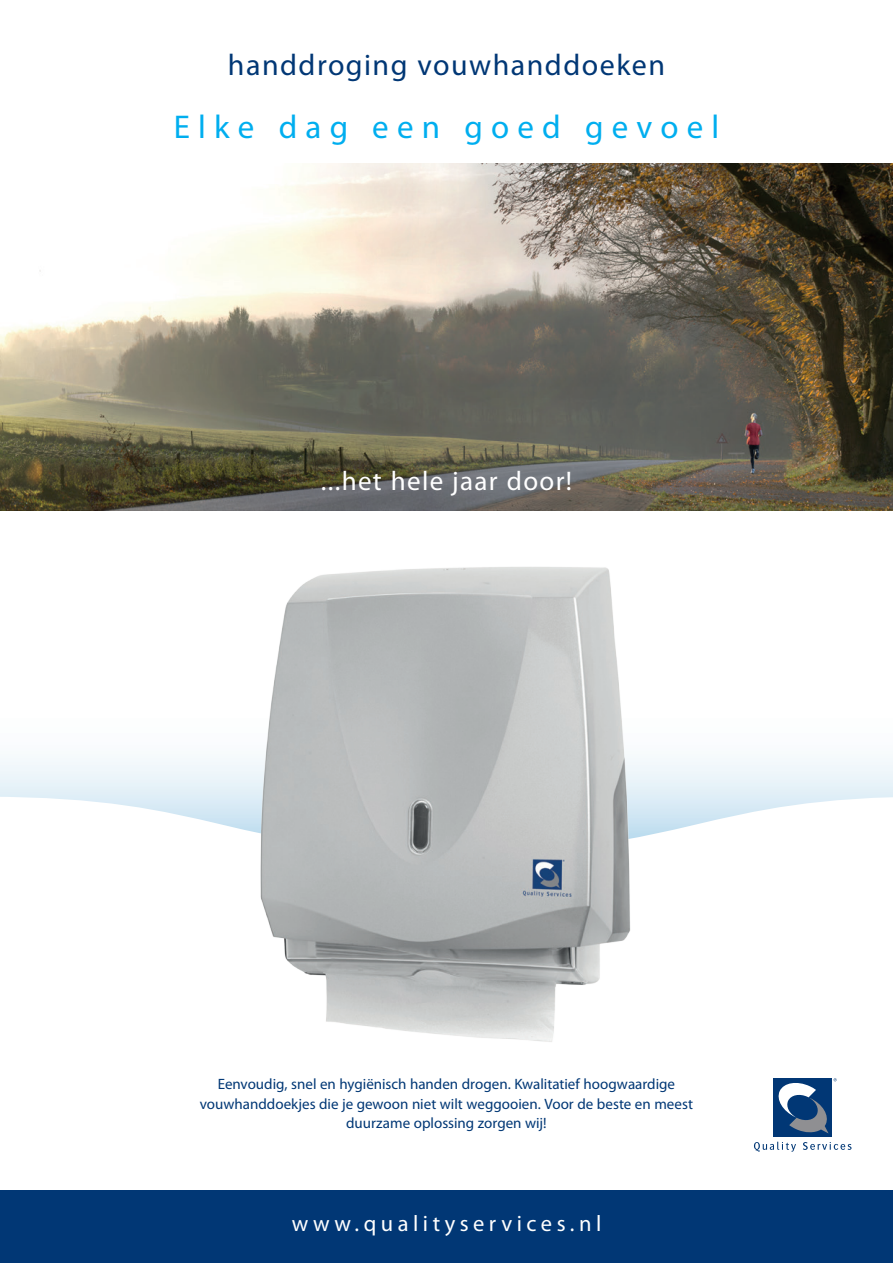
<style>
.page{position:relative;width:893px;height:1263px;background:#fff}
.page>*{position:absolute;margin:0;border:0;box-sizing:border-box;transform-origin:0 0}
.t1{font:33px "Myriad Pro";letter-spacing:.25em;color:#00aeef}
.t2{font:30px "Myriad Pro";letter-spacing:.05em;color:#013775}
.t3{font:27px "Myriad Pro";letter-spacing:.05em;color:#fff}
.t4{font:22.5px "Myriad Pro";letter-spacing:.2em;color:#fff}
.t5{font:15px/19.5px "Myriad Pro";color:#013775;text-align:center}
</style>
<div class="page">
<div style="left:0;top:1191px;width:893px;height:72px;background:#013775"></div>
<svg style="left:0;top:758px;width:893px;height:38px"></svg>
<img style="left:0;top:163px;width:893px;height:348px">
<svg style="left:754px;top:1142px;width:42px;height:10px"></svg>
<svg style="left:803px;top:1142px;width:48px;height:8px"></svg>
<div style="left:773px;top:1078px;width:59px;height:59px;background:#013775"></div>
<svg style="left:778px;top:1078px;width:59px;height:55px"></svg>
<svg style="left:0;top:796px;width:893px;height:40px"></svg>
<img style="left:250px;top:567px;width:393px;height:475px">
<h2 class="t2" style="left:228px;top:49px;width:439px">handdroging vouwhanddoeken</h2>
<h1 class="t1" style="left:174px;top:109px;width:547px">Elke dag een goed gevoel</h1>
<h3 class="t3" style="left:321px;top:466px;width:253px">...het hele jaar door!</h3>
<p class="t5" style="left:200px;top:1075px;width:495px">Eenvoudig, snel en hygiënisch handen drogen. Kwalitatief hoogwaardige vouwhanddoekjes die je gewoon niet wilt weggooien. Voor de beste en meest duurzame oplossing zorgen wij!</p>
<h3 class="t4" style="left:292px;top:1211px;width:311px">www.qualityservices.nl</h3>
</div>
